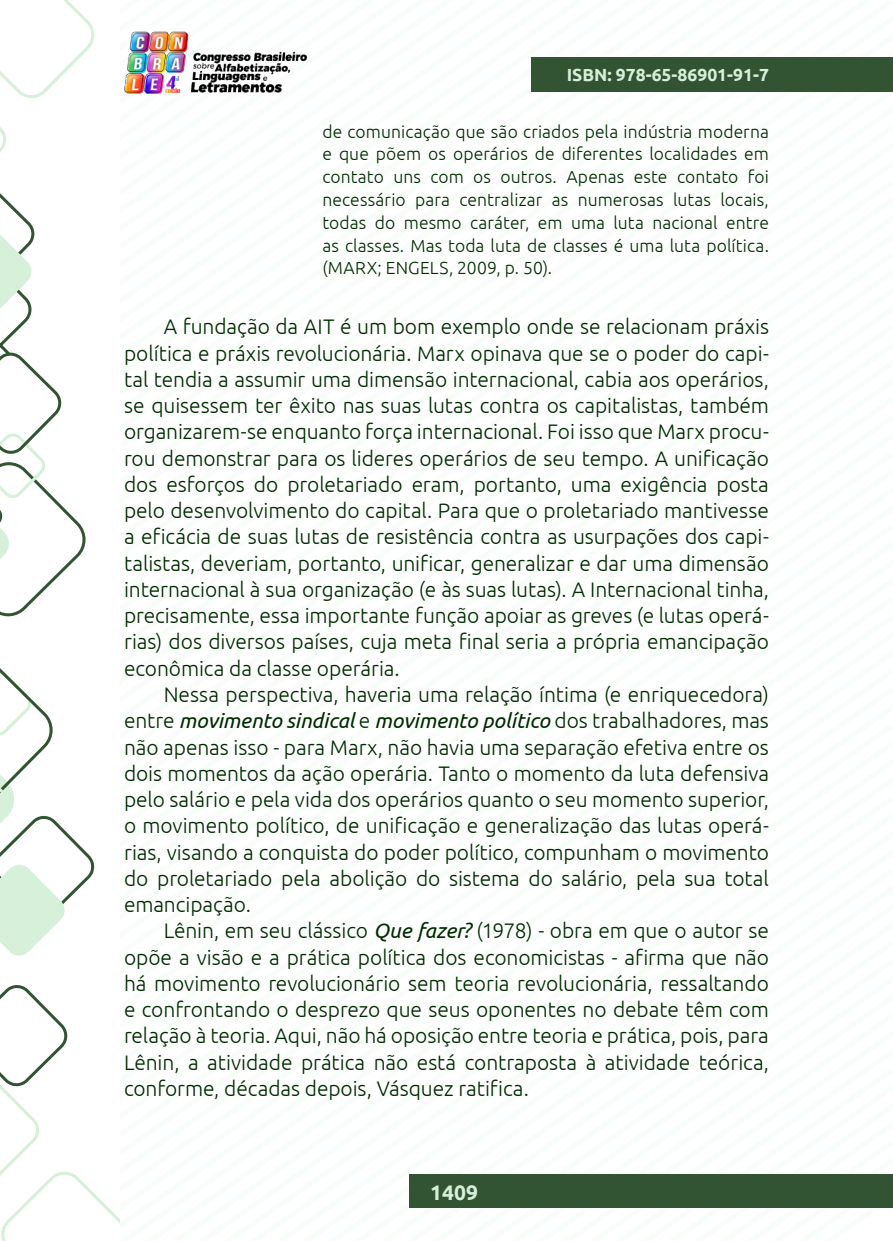
<style>
.page{position:relative;width:893px;height:1241px;background:#fff}
.page>*{position:absolute;margin:0;border:0;box-sizing:border-box;transform-origin:0 0}
._8_CORPO{font:300 21px/26.2px "Ubuntu";letter-spacing:-.005em;color:#002b00;text-align:justify}
.t1{font:700 21px "Ubuntu";color:#d6efda}
._12_CITACAO{font:300 17.5px/22.8px "Ubuntu";letter-spacing:.01em;color:#002b00;text-align:justify}
.t2{font:700 17.5px "Ubuntu";color:#d6efda}
.s1{font-weight:400;font-style:italic}
</style>
<div class="page">
<div style="left:410px;top:1174px;width:483px;height:33px;background:#335433"></div>
<img style="left:124px;top:31px;width:182px;height:62px">
<div style="left:532px;top:57px;width:361px;height:35px;background:#335433"></div>
<svg style="left:0;top:985px;width:119px;height:255px"></svg>
<svg style="left:0;top:0;width:94px;height:616px"></svg>
<svg style="left:0;top:668px;width:94px;height:288px"></svg>
<p class="t2" style="left:567px;top:64px;width:204px">ISBN: 978-65-86901-91-7</p>
<p class="_12_CITACAO" style="left:322px;top:120px;width:448px">de comunicação que são criados pela indústria moderna e que põem os operários de diferentes localidades em contato uns com os outros. Apenas este contato foi necessário para centralizar as numerosas lutas locais, todas do mesmo caráter, em uma luta nacional entre as classes. Mas toda luta de classes é uma luta política. (MARX; ENGELS, 2009, p. 50).</p>
<p class="_8_CORPO" style="left:124px;top:313px;width:646px;text-indent:40px">A fundação da AIT é um bom exemplo onde se relacionam práxis política e práxis revolucionária. Marx opinava que se o poder do capi&shy;tal tendia a assumir uma dimensão internacional, cabia aos operários, se quisessem ter êxito nas suas lutas contra os capitalistas, também organizarem-se enquanto força internacional. Foi isso que Marx procu&shy;rou demonstrar para os lideres operários de seu tempo. A unificação dos esforços do proletariado eram, portanto, uma exigência posta pelo desenvolvimento do capital. Para que o proletariado mantivesse a eficácia de suas lutas de resistência contra as usurpações dos capi&shy;talistas, deveriam, portanto, unificar, generalizar e dar uma dimensão internacional à sua organização (e às suas lutas). A Internacional tinha, precisamente, essa importante função apoiar as greves (e lutas operá&shy;rias) dos diversos países, cuja meta final seria a própria emancipação econômica da classe operária.</p>
<p class="_8_CORPO" style="left:124px;top:680px;width:646px;text-indent:40px">Nessa perspectiva, haveria uma relação íntima (e enriquecedora) entre <span class="s1">movimento sindical</span> e <span class="s1">movimento político</span> dos trabalhadores, mas não apenas isso - para Marx, não havia uma separação efetiva entre os dois momentos da ação operária. Tanto o momento da luta defensiva pelo salário e pela vida dos operários quanto o seu momento superior, o movimento político, de unificação e generalização das lutas operá&shy;rias, visando a conquista do poder político, compunham o movimento do proletariado pela abolição do sistema do salário, pela sua total emancipação.</p>
<p class="_8_CORPO" style="left:124px;top:917px;width:646px;text-indent:40px">Lênin, em seu clássico <span class="s1">Que fazer?</span> (1978) - obra em que o autor se opõe a visão e a prática política dos economicistas - afirma que não há movimento revolucionário sem teoria revolucionária, ressaltando e confrontando o desprezo que seus oponentes no debate têm com relação à teoria. Aqui, não há oposição entre teoria e prática, pois, para Lênin, a atividade prática não está contraposta à atividade teórica, conforme, décadas depois, Vásquez ratifica.</p>
<p class="t1" style="left:430px;top:1178px;width:49px">1409</p>
</div>
